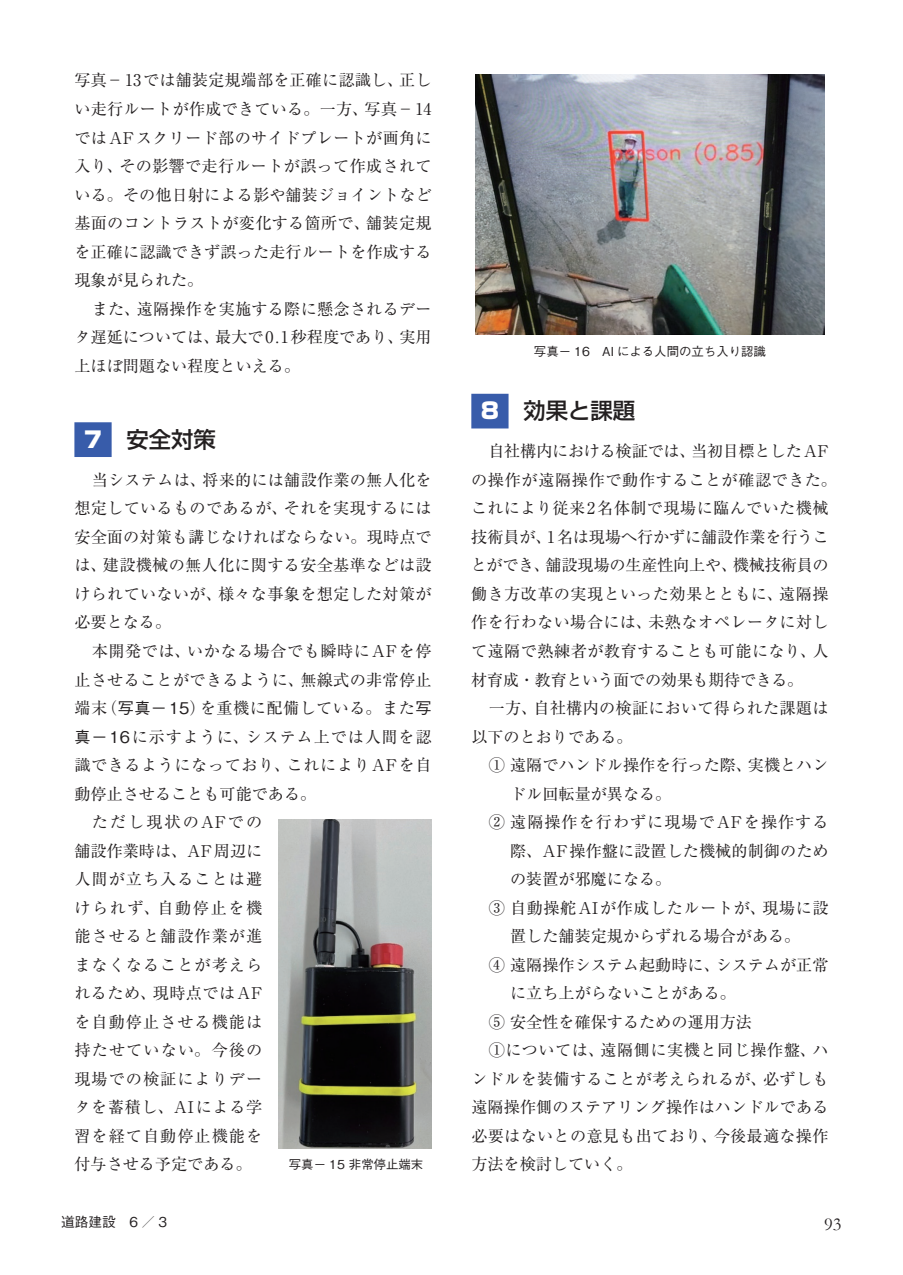
<style>
.page{position:relative;width:903px;height:1275px;background:#fff}
.page>*{position:absolute;margin:0;border:0;box-sizing:border-box;transform-origin:0 0}
.ノーマル{font:500 22.4px "Shin Go Pro";color:#231f20}
.t1{font:18.55px "Garamond";color:#231f20}
.ノーマル-2{font:16.1px/28.5px "Ryumin Pro";letter-spacing:.005em;color:#231f20;text-align:justify}
.ノーマル-3{font:16.1px/28.5px "Ryumin Pro";letter-spacing:.035em;color:#231f20;text-align:center}
.t2{font:500 13.65px "Gothic BBB Pro";color:#231f20}
.ノーマル-4{font:500 12.42px "Gothic BBB Pro";color:#231f20}
.s1{font-weight:900;color:#fff}
.s2{font-family:"Gothic BBB Pro";font-weight:500}
</style>
<div class="page">
<div style="left:74px;top:422px;width:38px;height:35px;background:#385caa"></div>
<div style="left:471px;top:394px;width:37px;height:34px;background:#385caa"></div>
<img style="left:476px;top:74px;width:348px;height:261px">
<img style="left:278px;top:819px;width:154px;height:329px">
<p class="ノーマル-2" style="left:74px;top:65px;width:359px">写真－13では舗装定規端部を正確に認識し、正しい走行ルートが作成できている。一方、写真－14ではAFスクリード部のサイドプレートが画角に入り、その影響で走行ルートが誤って作成されている。その他日射による影や舗装ジョイントなど基面のコントラストが変化する箇所で、舗装定規を正確に認識できず誤った走行ルートを作成する現象が見られた。</p>
<p class="ノーマル-2" style="left:74px;top:293px;width:359px;text-indent:17px">また、遠隔操作を実施する際に懸念されるデータ遅延については、最大で0.1秒程度であり、実用上ほぼ問題ない程度といえる。</p>
<p class="ノーマル" style="left:82px;top:421px;width:135px"><span class="s1">７</span>　安全対策</p>
<p class="ノーマル-2" style="left:74px;top:464px;width:359px;text-indent:17px">当システムは、将来的には舗設作業の無人化を想定しているものであるが、それを実現するには安全面の対策も講じなければならない。現時点では、建設機械の無人化に関する安全基準などは設けられていないが、様々な事象を想定した対策が必要となる。</p>
<p class="ノーマル-2" style="left:74px;top:636px;width:359px;text-indent:17px">本開発では、いかなる場合でも瞬時にAFを停止させることができるように、無線式の非常停止端末（<span class="s2">写真－15</span>）を重機に配備している。また<span class="s2">写真－16</span>に示すように、システム上では人間を認識できるようになっており、これによりAFを自動停止させることも可能である。</p>
<p class="ノーマル-2" style="left:74px;top:807px;width:189px;text-indent:17px">ただし現状のAFでの舗設作業時は、AF周辺に人間が立ち入ることは避けられず、自動停止を機能させると舗設作業が進まなくなることが考えられるため、現時点ではAFを自動停止させる機能は持たせていない。今後の現場での検証によりデータを蓄積し、AIによる学習を経て自動停止機能を付与させる予定である。</p>
<p class="ノーマル-4" style="left:289px;top:1155px;width:136px">写真－ 15 非常停止端末</p>
<p class="ノーマル-4" style="left:534px;top:341px;width:233px">写真－ 16　AI による人間の立ち入り認識</p>
<p class="ノーマル" style="left:479px;top:392px;width:158px"><span class="s1">８</span>　効果と課題</p>
<p class="ノーマル-2" style="left:471px;top:436px;width:367px;text-align:left;text-indent:17px">自社構内における検証では、当初目標としたAFの操作が遠隔操作で動作することが確認できた。これにより従来2名体制で現場に臨んでいた機械技術員が、1名は現場へ行かずに舗設作業を行うことができ、舗設現場の生産性向上や、機械技術員の働き方改革の実現といった効果とともに、遠隔操作を行わない場合には、未熟なオペレータに対して遠隔で熟練者が教育することも可能になり、人材育成・教育という面での効果も期待できる。</p>
<p class="ノーマル-2" style="left:471px;top:693px;width:359px;text-indent:17px">一方、自社構内の検証において得られた課題は以下のとおりである。</p>
<p class="ノーマル-2" style="left:510px;top:750px;width:320px;text-indent:-21px">① 遠隔でハンドル操作を行った際、実機とハンドル回転量が異なる。</p>
<p class="ノーマル-2" style="left:510px;top:807px;width:320px;text-indent:-21px">② 遠隔操作を行わずに現場でAFを操作する際、AF操作盤に設置した機械的制御のための装置が邪魔になる。</p>
<p class="ノーマル-3" style="left:489px;top:892px;width:341px">③ 自動操舵AIが作成したルートが、現場に設置した舗装定規からずれる場合がある。</p>
<p class="ノーマル-2" style="left:510px;top:949px;width:320px;text-indent:-21px">④ 遠隔操作システム起動時に、システムが正常に立ち上がらないことがある。</p>
<p class="ノーマル-2" style="left:489px;top:1006px;width:265px">⑤ 安全性を確保するための運用方法</p>
<p class="ノーマル-2" style="left:471px;top:1035px;width:359px;text-indent:17px">①については、遠隔側に実機と同じ操作盤、ハンドルを装備することが考えられるが、必ずしも遠隔操作側のステアリング操作はハンドルである必要はないとの意見も出ており、今後最適な操作方法を検討していく。</p>
<p class="t2" style="left:61px;top:1211px;width:107px">道路建設　6 ／ 3</p>
<p class="t1" style="left:824px;top:1211px;width:19px">93</p>
</div>
